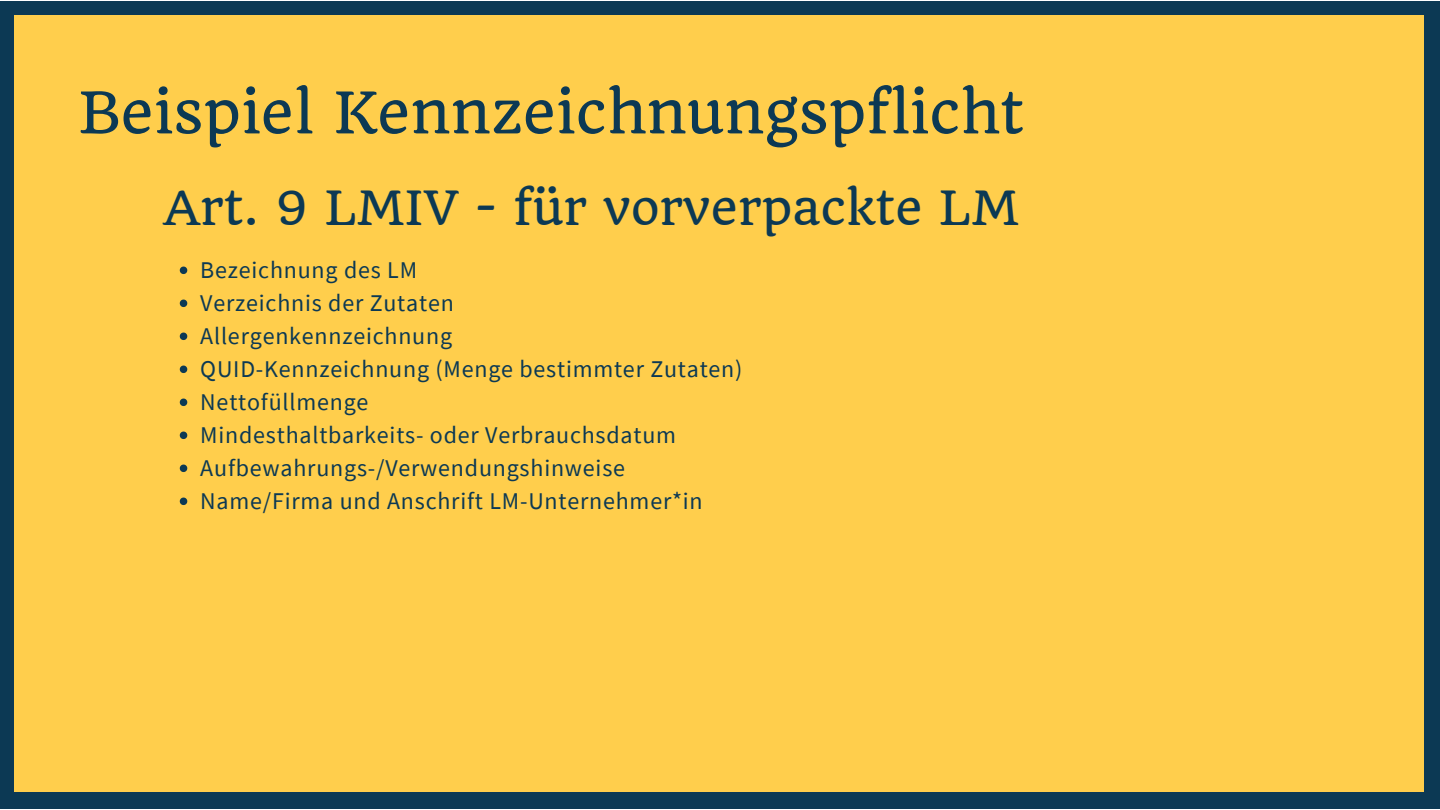
<style>
.page{position:relative;width:1440px;height:810px;background:#fff}
.page>*{position:absolute;margin:0;border:0;box-sizing:border-box;transform-origin:0 0}
.t1{font:56px "Quando";color:#0c3954}
.t2{font:46px "Quando";color:#0c3954}
.t3{font:24px/33px "Source Sans Pro";letter-spacing:.035em;color:#0c3954}
</style>
<div class="page">
<div style="left:0;top:1px;width:1440px;height:808px;background:#0c3954"></div>
<div style="left:14px;top:15px;width:1410px;height:777px;background:#ffce4c"></div>
<svg style="left:180px;top:267px;width:7px;height:7px"></svg>
<svg style="left:180px;top:300px;width:7px;height:7px"></svg>
<svg style="left:180px;top:333px;width:7px;height:7px"></svg>
<svg style="left:180px;top:366px;width:7px;height:7px"></svg>
<svg style="left:180px;top:399px;width:7px;height:7px"></svg>
<svg style="left:180px;top:432px;width:7px;height:7px"></svg>
<svg style="left:180px;top:465px;width:7px;height:7px"></svg>
<svg style="left:180px;top:498px;width:7px;height:7px"></svg>
<h1 class="t1" style="left:78px;top:78px;width:947px">Beispiel Kennzeichnungspflicht</h1>
<h2 class="t2" style="left:163px;top:180px;width:857px">Art. 9 LMIV - für vorverpackte LM</h2>
<p class="t3" style="left:200px;top:253px;width:544px">Bezeichnung des LM<br>Verzeichnis der Zutaten<br>Allergenkennzeichnung<br>QUID-Kennzeichnung (Menge bestimmter Zutaten)<br>Nettofüllmenge<br>Mindesthaltbarkeits- oder Verbrauchsdatum Aufbewahrungs-/Verwendungshinweise Name/Firma und Anschrift LM-Unternehmer*in</p>
</div>
